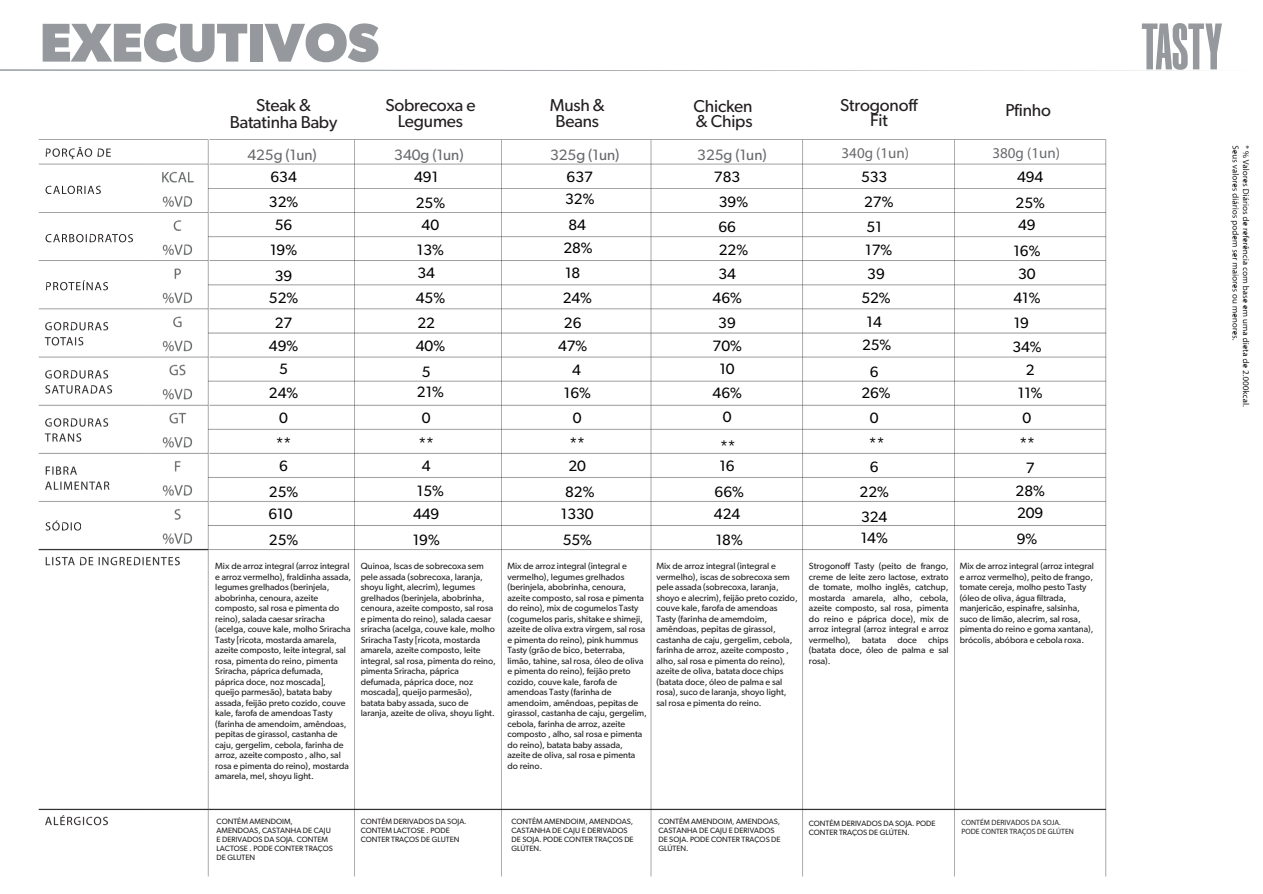
<style>
.page{position:relative;width:1263px;height:894px;background:#fff}
.page>*{position:absolute;margin:0;border:0;box-sizing:border-box;transform-origin:0 0}
.t1{font:700 54.75px "Gibson";color:#95999d}
.t2{font:17.25px/15.8px "Gibson";letter-spacing:-.01em;color:#231f20;text-align:center}
.t3{font:15px "Gibson";color:#000}
.t4{font:15px "Gibson";color:#68696c}
.t5{font:15px "Myriad Pro";color:#68696c}
.t6{font:9px/10.5px "Gibson";color:#231f20}
.t7{font:7.65px/9px "Gibson";color:#231f20}
.t8{font:7.65px/9px "Myriad Pro";color:#231f20}
</style>
<div class="page">
<img style="left:38px;top:139px;width:1069px;height:738px">
<svg style="left:0;top:23px;width:1222px;height:48px"></svg>
<img style="left:1230px;top:145px;width:20px;height:262px">
<p class="t1" style="left:40px;top:18px;width:341px">EXECUTIVOS</p>
<p class="t2" style="left:230px;top:97px;width:109px;line-height:16.8px">Steak &amp;<br>Batatinha Baby</p>
<h3 class="t4" style="left:247px;top:148px;width:71px">425g (1un)</h3>
<h3 class="t3" style="left:270px;top:169px;width:28px">634</h3>
<h3 class="t3" style="left:269px;top:195px;width:31px">32%</h3>
<h4 class="t3" style="left:275px;top:218px;width:19px">56</h4>
<h3 class="t3" style="left:270px;top:243px;width:29px">19%</h3>
<h3 class="t3" style="left:275px;top:268px;width:19px">39</h3>
<h3 class="t3" style="left:269px;top:291px;width:31px">52%</h3>
<p class="t3" style="left:275px;top:316px;width:19px">27</p>
<h3 class="t3" style="left:269px;top:339px;width:31px">49%</h3>
<p class="t3" style="left:279px;top:361px;width:10px">5</p>
<h3 class="t3" style="left:269px;top:386px;width:31px">24%</h3>
<p class="t3" style="left:279px;top:411px;width:10px">0</p>
<h3 class="t3" style="left:276px;top:436px;width:17px">**</h3>
<p class="t3" style="left:279px;top:458px;width:10px">6</p>
<h3 class="t3" style="left:269px;top:484px;width:31px">25%</h3>
<p class="t3" style="left:268px;top:507px;width:26px">610</p>
<p class="t3" style="left:269px;top:533px;width:31px">25%</p>
<h2 class="t2" style="left:385px;top:98px;width:92px">Sobrecoxa e<br>Legumes</h2>
<h2 class="t2" style="left:550px;top:98px;width:57px">Mush &amp;<br>Beans</h2>
<h2 class="t2" style="left:694px;top:98px;width:61px;text-align:left">Chicken &amp; Chips</h2>
<h2 class="t2" style="left:840px;top:97px;width:79px">Strogonoff<br>Fit</h2>
<h2 class="t2" style="left:1005px;top:103px;width:47px">Pfinho</h2>
<p class="t5" style="left:842px;top:146px;width:69px">340g (1un)</p>
<h3 class="t5" style="left:992px;top:146px;width:69px">380g (1un)</h3>
<p class="t4" style="left:394px;top:148px;width:71px">340g (1un)</p>
<h3 class="t3" style="left:414px;top:169px;width:26px">491</h3>
<h3 class="t3" style="left:416px;top:196px;width:31px">25%</h3>
<h3 class="t3" style="left:422px;top:218px;width:19px">40</h3>
<h4 class="t3" style="left:417px;top:243px;width:29px">13%</h4>
<h3 class="t3" style="left:417px;top:266px;width:19px">34</h3>
<h3 class="t3" style="left:416px;top:291px;width:31px">45%</h3>
<h3 class="t3" style="left:417px;top:315px;width:19px">22</h3>
<p class="t3" style="left:416px;top:339px;width:31px">40%</p>
<h3 class="t3" style="left:422px;top:365px;width:10px">5</h3>
<p class="t3" style="left:417px;top:384px;width:29px">21%</p>
<h3 class="t3" style="left:422px;top:411px;width:10px">0</h3>
<p class="t3" style="left:418px;top:436px;width:17px">**</p>
<h3 class="t3" style="left:422px;top:458px;width:10px">4</h3>
<p class="t3" style="left:417px;top:483px;width:29px">15%</p>
<h3 class="t3" style="left:413px;top:507px;width:28px">449</h3>
<p class="t3" style="left:413px;top:533px;width:29px">19%</p>
<p class="t6" style="left:361px;top:561px;width:137px">Quinoa, Iscas de sobrecoxa sem pele assada (sobrecoxa, laranja, shoyu light, alecrim), legumes grelhados (berinjela, abobrinha, cenoura, azeite composto, sal rosa e pimenta do reino), salada caesar sriracha (acelga, couve kale, molho<br>Sriracha Tasty [ricota, mostarda amarela, azeite composto, leite integral, sal rosa, pimenta do reino, pimenta Sriracha, páprica defumada, páprica doce, noz moscada], queijo parmesão), batata baby assada, suco de laranja, azeite de oliva, shoyu light.</p>
<p class="t4" style="left:550px;top:148px;width:71px">325g (1un)</p>
<h3 class="t3" style="left:567px;top:170px;width:28px">637</h3>
<h3 class="t3" style="left:565px;top:192px;width:31px">32%</h3>
<h3 class="t3" style="left:568px;top:218px;width:19px">84</h3>
<h4 class="t3" style="left:563px;top:240px;width:31px">28%</h4>
<h3 class="t3" style="left:565px;top:266px;width:17px">18</h3>
<h3 class="t3" style="left:563px;top:291px;width:31px">24%</h3>
<h3 class="t3" style="left:564px;top:315px;width:19px">26</h3>
<p class="t3" style="left:558px;top:339px;width:31px">47%</p>
<h3 class="t3" style="left:572px;top:362px;width:10px">4</h3>
<p class="t3" style="left:564px;top:386px;width:29px">16%</p>
<h3 class="t3" style="left:573px;top:411px;width:10px">0</h3>
<p class="t3" style="left:569px;top:436px;width:17px">**</p>
<h3 class="t3" style="left:568px;top:458px;width:19px">20</h3>
<p class="t3" style="left:565px;top:484px;width:31px">82%</p>
<h3 class="t3" style="left:561px;top:507px;width:34px">1330</h3>
<p class="t3" style="left:563px;top:533px;width:31px">55%</p>
<p class="t4" style="left:697px;top:148px;width:71px">325g (1un)</p>
<p class="t3" style="left:714px;top:170px;width:28px">783</p>
<h3 class="t3" style="left:719px;top:195px;width:31px">39%</h3>
<h3 class="t3" style="left:718px;top:220px;width:19px">66</h3>
<h3 class="t3" style="left:719px;top:243px;width:31px">22%</h3>
<h4 class="t3" style="left:718px;top:267px;width:19px">34</h4>
<h3 class="t3" style="left:712px;top:291px;width:31px">46%</h3>
<h3 class="t3" style="left:718px;top:315px;width:19px">39</h3>
<h3 class="t3" style="left:712px;top:339px;width:31px">70%</h3>
<p class="t3" style="left:719px;top:361px;width:17px">10</p>
<h3 class="t3" style="left:712px;top:386px;width:31px">46%</h3>
<p class="t3" style="left:723px;top:410px;width:10px">0</p>
<h3 class="t3" style="left:720px;top:439px;width:17px">**</h3>
<p class="t3" style="left:719px;top:458px;width:17px">16</p>
<h3 class="t3" style="left:715px;top:484px;width:31px">66%</h3>
<p class="t3" style="left:714px;top:507px;width:28px">424</p>
<h3 class="t3" style="left:716px;top:533px;width:29px">18%</h3>
<p class="t3" style="left:1017px;top:169px;width:28px">494</p>
<h3 class="t3" style="left:1016px;top:196px;width:31px">25%</h3>
<p class="t3" style="left:1018px;top:218px;width:19px">49</p>
<p class="t3" style="left:1013px;top:244px;width:29px">16%</p>
<p class="t3" style="left:1018px;top:266px;width:19px">30</p>
<h3 class="t3" style="left:1013px;top:291px;width:29px">41%</h3>
<h3 class="t3" style="left:1014px;top:315px;width:17px">19</h3>
<h3 class="t3" style="left:1012px;top:339px;width:31px">34%</h3>
<h4 class="t3" style="left:1026px;top:362px;width:10px">2</h4>
<p class="t3" style="left:1018px;top:386px;width:26px">11%</p>
<p class="t3" style="left:1022px;top:411px;width:10px">0</p>
<p class="t3" style="left:1019px;top:436px;width:17px">**</p>
<p class="t3" style="left:1026px;top:461px;width:10px">7</p>
<p class="t3" style="left:1016px;top:483px;width:31px">28%</p>
<p class="t3" style="left:1017px;top:506px;width:28px">209</p>
<p class="t3" style="left:1017px;top:531px;width:22px">9%</p>
<p class="t3" style="left:861px;top:170px;width:28px">533</p>
<p class="t3" style="left:864px;top:195px;width:31px">27%</p>
<p class="t3" style="left:867px;top:220px;width:17px">51</p>
<h3 class="t3" style="left:865px;top:243px;width:29px">17%</h3>
<h3 class="t3" style="left:867px;top:267px;width:19px">39</h3>
<h3 class="t3" style="left:861px;top:291px;width:31px">52%</h3>
<h4 class="t3" style="left:867px;top:315px;width:17px">14</h4>
<h3 class="t3" style="left:862px;top:338px;width:31px">25%</h3>
<h3 class="t3" style="left:870px;top:365px;width:10px">6</h3>
<h3 class="t3" style="left:861px;top:386px;width:31px">26%</h3>
<p class="t3" style="left:870px;top:411px;width:10px">0</p>
<h3 class="t3" style="left:869px;top:436px;width:17px">**</h3>
<p class="t3" style="left:870px;top:460px;width:10px">6</p>
<h3 class="t3" style="left:860px;top:484px;width:31px">22%</h3>
<p class="t3" style="left:861px;top:509px;width:28px">324</p>
<h3 class="t3" style="left:861px;top:531px;width:29px">14%</h3>
<h3 class="t6" style="left:215px;top:561px;width:137px">Mix de arroz integral (arroz integral e arroz vermelho), fraldinha assada, legumes grelhados (berinjela, abobrinha, cenoura, azeite composto, sal rosa e pimenta do reino), salada caesar sriracha (acelga, couve kale, molho Sriracha<br>Tasty [ricota, mostarda amarela, azeite composto, leite integral, sal rosa, pimenta do reino, pimenta<br>Sriracha, páprica defumada, páprica doce, noz moscada], queijo parmesão), batata baby assada, feijão preto cozido, couve kale, farofa de amendoas Tasty (farinha de amendoim, amêndoas, pepitas de girassol, castanha de caju, gergelim, cebola, farinha de arroz, azeite composto , alho, sal rosa e pimenta do reino), mostarda amarela, mel, shoyu light.</h3>
<h3 class="t6" style="left:507px;top:561px;width:141px">Mix de arroz integral (integral e vermelho), legumes grelhados (berinjela, abobrinha, cenoura, azeite composto, sal rosa e pimenta do reino), mix de cogumelos Tasty (cogumelos paris, shitake e shimeji, azeite de oliva extra virgem, sal rosa e pimenta do reino), pink hummus<br>Tasty (grão de bico, beterraba, limão, tahine, sal rosa, óleo de oliva e pimenta do reino), feijão preto cozido, couve kale, farofa de amendoas Tasty (farinha de amendoim, amêndoas, pepitas de girassol, castanha de caju, gergelim, cebola, farinha de arroz, azeite composto , alho, sal rosa e pimenta do reino), batata baby assada, azeite de oliva, sal rosa e pimenta do reino.</h3>
<p class="t7" style="left:511px;top:816px;width:124px">CONTÉM AMENDOIM, AMENDOAS,<br>CASTANHA DE CAJU E DERIVADOS<br>DE SOJA. PODE CONTER TRAÇOS DE<br>GLÚTEN.</p>
<h3 class="t6" style="left:656px;top:561px;width:143px">Mix de arroz integral (integral e vermelho), iscas de sobrecoxa sem pele assada (sobrecoxa, laranja, shoyo e alecrim), feijão preto cozido, couve kale, farofa de amendoas Tasty (farinha de amemdoim, amêndoas, pepitas de girassol, castanha de caju, gergelim, cebola, farinha de arroz, azeite composto , alho, sal rosa e pimenta do reino), azeite de oliva, batata doce chips (batata doce, óleo de palma e sal rosa), suco de laranja, shoyo light, sal rosa e pimenta do reino.</h3>
<h3 class="t6" style="left:809px;top:561px;width:141px;text-align:justify">Strogonoff Tasty (peito de frango, creme de leite zero lactose, extrato de tomate, molho inglês, catchup, mostarda amarela, alho, cebola, azeite composto, sal rosa, pimenta do reino e páprica doce), mix de arroz integral (arroz integral e arroz vermelho), batata doce chips (batata doce, óleo de palma e sal rosa).</h3>
<h3 class="t6" style="left:960px;top:561px;width:136px">Mix de arroz integral (arroz integral e arroz vermelho), peito de frango, tomate cereja, molho pesto Tasty (óleo de oliva, água filtrada, manjericão, espinafre, salsinha, suco de limão, alecrim, sal rosa, pimenta do reino e goma xantana), brócolis, abóbora e cebola roxa.</h3>
<p class="t7" style="left:217px;top:816px;width:118px">CONTÉM AMENDOIM,<br>AMENDOAS, CASTANHA DE CAJU<br>E DERIVADOS DA SOJA. CONTEM<br>LACTOSE . PODE CONTER TRAÇOS<br>DE GLUTEN</p>
<h3 class="t7" style="left:361px;top:816px;width:107px">CONTÉM DERIVADOS DA SOJA.<br>CONTEM LACTOSE . PODE<br>CONTER TRAÇOS DE GLUTEN</h3>
<p class="t8" style="left:961px;top:818px;width:114px">CONTÉM DERIVADOS DA SOJA.<br>PODE CONTER TRAÇOS DE GLÚTEN</p>
<p class="t7" style="left:658px;top:816px;width:124px">CONTÉM AMENDOIM, AMENDOAS,<br>CASTANHA DE CAJU E DERIVADOS<br>DE SOJA. PODE CONTER TRAÇOS DE<br>GLÚTEN.</p>
<p class="t7" style="left:809px;top:819px;width:128px">CONTÉM DERIVADOS DA SOJA. PODE<br>CONTER TRAÇOS DE GLÚTEN.</p>
</div>
